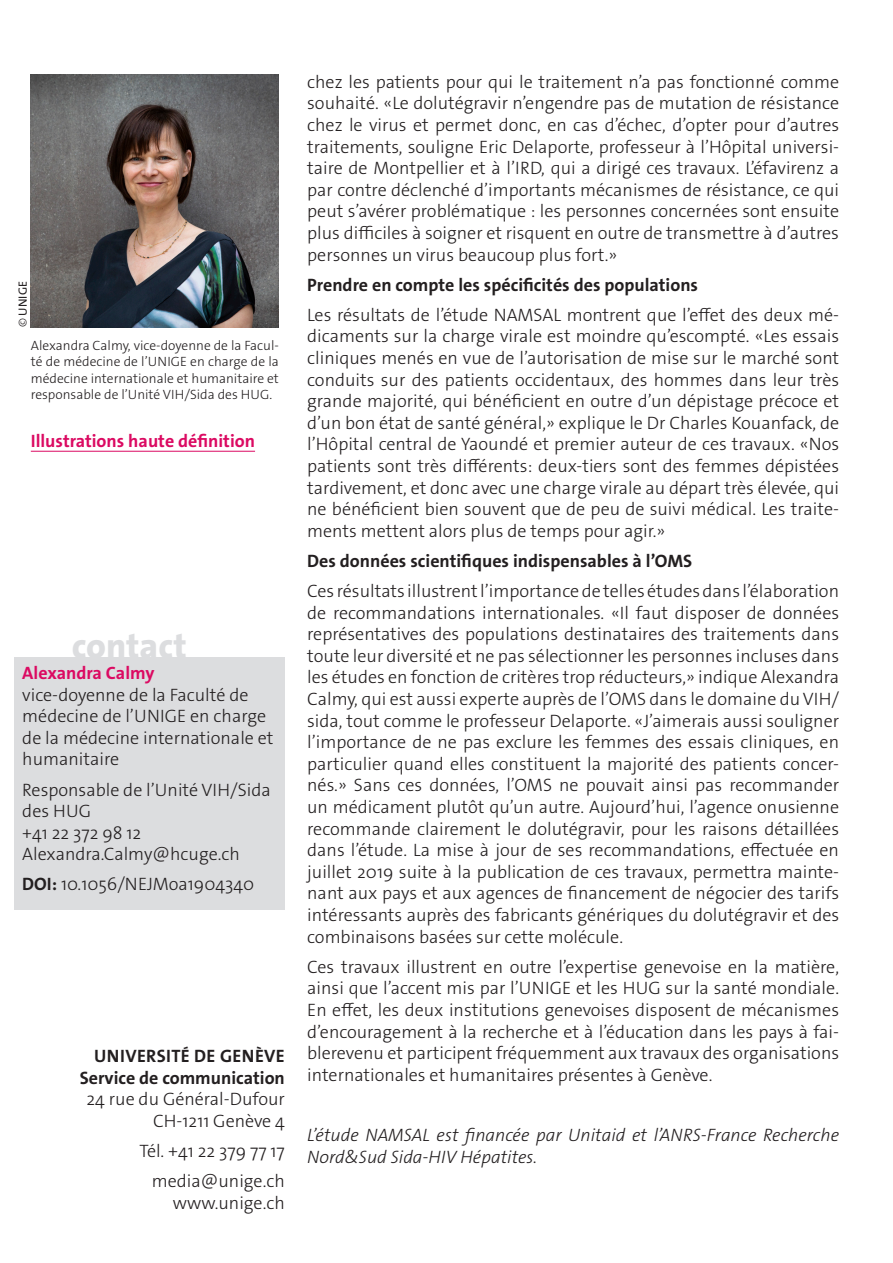
<style>
.page{position:relative;width:893px;height:1263px;background:#fff}
.page>*{position:absolute;margin:0;border:0;box-sizing:border-box;transform-origin:0 0}
._4__texte_courant{font:800 35.7px "The Sans Os F";color:#dcdddf}
._4__texte_courant-2{font:300 18px/21.6px "The Sans Os F";color:#231f20;text-align:justify}
.texte_courant{font:300 18px/21.6px "The Sans Os F";color:#231f20;text-align:right}
._4__texte_courant-3{font:700 18px "The Sans Os F";color:#231f20}
._4__texte_courant-4{font:italic 300 18px/21.6px "The Sans Os F";color:#231f20}
.t1{font:700 18px "The Sans Os F";color:#db0a62}
.texte_courant-2{font:700 18px "The Sans Os F";letter-spacing:.02em;color:#231f20}
.t2{font:300 13.5px/16.2px "The Sans Os F";color:#231f20;text-align:justify}
.t3{font:12px "The Sans Os F";letter-spacing:.01em;color:#231f20}
.s1{font-weight:300}
.s2{font-weight:700;color:#db0a62}
.s3{font-weight:700}
</style>
<div class="page">
<div style="left:14px;top:657px;width:271px;height:253px;background:#dcdddf"></div>
<img style="left:31px;top:74px;width:248px;height:253px">
<hr style="left:31px;top:451px;width:224px;height:1px;background:#db0a62">
<p class="t3" style="left:15px;top:327px;width:48px;rotate:-90deg"><span class="s1">©</span> UNIGE</p>
<p class="t2" style="left:31px;top:338px;width:250px">Alexandra Calmy, vice-doyenne de la Facul&shy;té de médecine de l’UNIGE en charge de la médecine internationale et humanitaire et responsable de l’Unité VIH/Sida des HUG.</p>
<p class="t1" style="left:31px;top:429px;width:226px">Illustrations haute définition</p>
<p class="_4__texte_courant" style="left:72px;top:623px;width:116px">contact</p>
<p class="_4__texte_courant-2" style="left:22px;top:662px;width:253px;text-align:left"><span class="s2">Alexandra Calmy<br></span>vice-doyenne de la Faculté de médecine de l’UNIGE en charge de la médecine internationale et humanitaire</p>
<p class="_4__texte_courant-2" style="left:22px;top:779px;width:250px;text-align:left">Responsable de l’Unité VIH/Sida des HUG<br>+41 22 372 98 12<br>Alexandra.Calmy@hcuge.ch</p>
<p class="_4__texte_courant-2" style="left:22px;top:874px;width:233px"><span class="s3">DOI:</span> 10.1056/NEJMoa1904340</p>
<p class="texte_courant-2" style="left:94px;top:1044px;width:192px">UNIVERSITÉ DE GENÈVE</p>
<p class="texte_courant" style="left:80px;top:1067px;width:207px"><span class="s3">Service de communication<br></span>24 rue du Général-Dufour<br>CH-1211 Genève 4</p>
<p class="texte_courant" style="left:139px;top:1140px;width:147px">Tél. +41 22 379 77 17</p>
<p class="texte_courant" style="left:152px;top:1170px;width:135px">media@unige.ch www.unige.ch</p>
<p class="_4__texte_courant-2" style="left:307px;top:71px;width:533px">chez les patients pour qui le traitement n’a pas fonctionné comme souhaité. «Le dolutégravir n’engendre pas de mutation de résistance chez le virus et permet donc, en cas d’échec, d’opter pour d’autres traitements, souligne Eric Delaporte, professeur à l’Hôpital universi&shy;taire de Montpellier et à l’IRD, qui a dirigé ces travaux. L’éfavirenz a par contre déclenché d’importants mécanismes de résistance, ce qui peut s’avérer problématique : les personnes concernées sont ensuite plus difficiles à soigner et risquent en outre de transmettre à d’autres personnes un virus beaucoup plus fort.»</p>
<p class="_4__texte_courant-3" style="left:307px;top:273px;width:392px">Prendre en compte les spécificités des populations</p>
<p class="_4__texte_courant-2" style="left:307px;top:304px;width:533px">Les résultats de l’étude NAMSAL montrent que l’effet des deux mé&shy;dicaments sur la charge virale est moindre qu’escompté. «Les essais cliniques menés en vue de l’autorisation de mise sur le marché sont conduits sur des patients occidentaux, des hommes dans leur très grande majorité, qui bénéficient en outre d’un dépistage précoce et d’un bon état de santé général,» explique le Dr Charles Kouanfack, de l’Hôpital central de Yaoundé et premier auteur de ces travaux. «Nos patients sont très différents: deux-tiers sont des femmes dépistées tardivement, et donc avec une charge virale au départ très élevée, qui ne bénéficient bien souvent que de peu de suivi médical. Les traite&shy;ments mettent alors plus de temps pour agir.»</p>
<p class="_4__texte_courant-3" style="left:307px;top:549px;width:386px">Des données scientifiques indispensables à l’OMS</p>
<p class="_4__texte_courant-2" style="left:307px;top:580px;width:533px">Ces résultats illustrent l’importance de telles études dans l’élaboration de recommandations internationales. «Il faut disposer de données représentatives des populations destinataires des traitements dans toute leur diversité et ne pas sélectionner les personnes incluses dans les études en fonction de critères trop réducteurs,» indique Alexandra Calmy, qui est aussi experte auprès de l’OMS dans le domaine du VIH/ sida, tout comme le professeur Delaporte. «J’aimerais aussi souligner l’importance de ne pas exclure les femmes des essais cliniques, en particulier quand elles constituent la majorité des patients concer&shy;nés.» Sans ces données, l’OMS ne pouvait ainsi pas recommander un médicament plutôt qu’un autre. Aujourd’hui, l’agence onusienne recommande clairement le dolutégravir, pour les raisons détaillées dans l’étude. La mise à jour de ses recommandations, effectuée en juillet 2019 suite à la publication de ces travaux, permettra mainte&shy;nant aux pays et aux agences de financement de négocier des tarifs intéressants auprès des fabricants génériques du dolutégravir et des combinaisons basées sur cette molécule.</p>
<p class="_4__texte_courant-2" style="left:307px;top:956px;width:533px">Ces travaux illustrent en outre l’expertise genevoise en la matière, ainsi que l’accent mis par l’UNIGE et les HUG sur la santé mondiale.<br>En effet, les deux institutions genevoises disposent de mécanismes d’encouragement à la recherche et à l’éducation dans les pays à fai&shy;blerevenu et participent fréquemment aux travaux des organisations internationales et humanitaires présentes à Genève.</p>
<p class="_4__texte_courant-4" style="left:307px;top:1124px;width:533px">L’étude NAMSAL est financée par Unitaid et l’ANRS-France Recherche<br>Nord&amp;Sud Sida-HIV Hépatites.</p>
</div>
